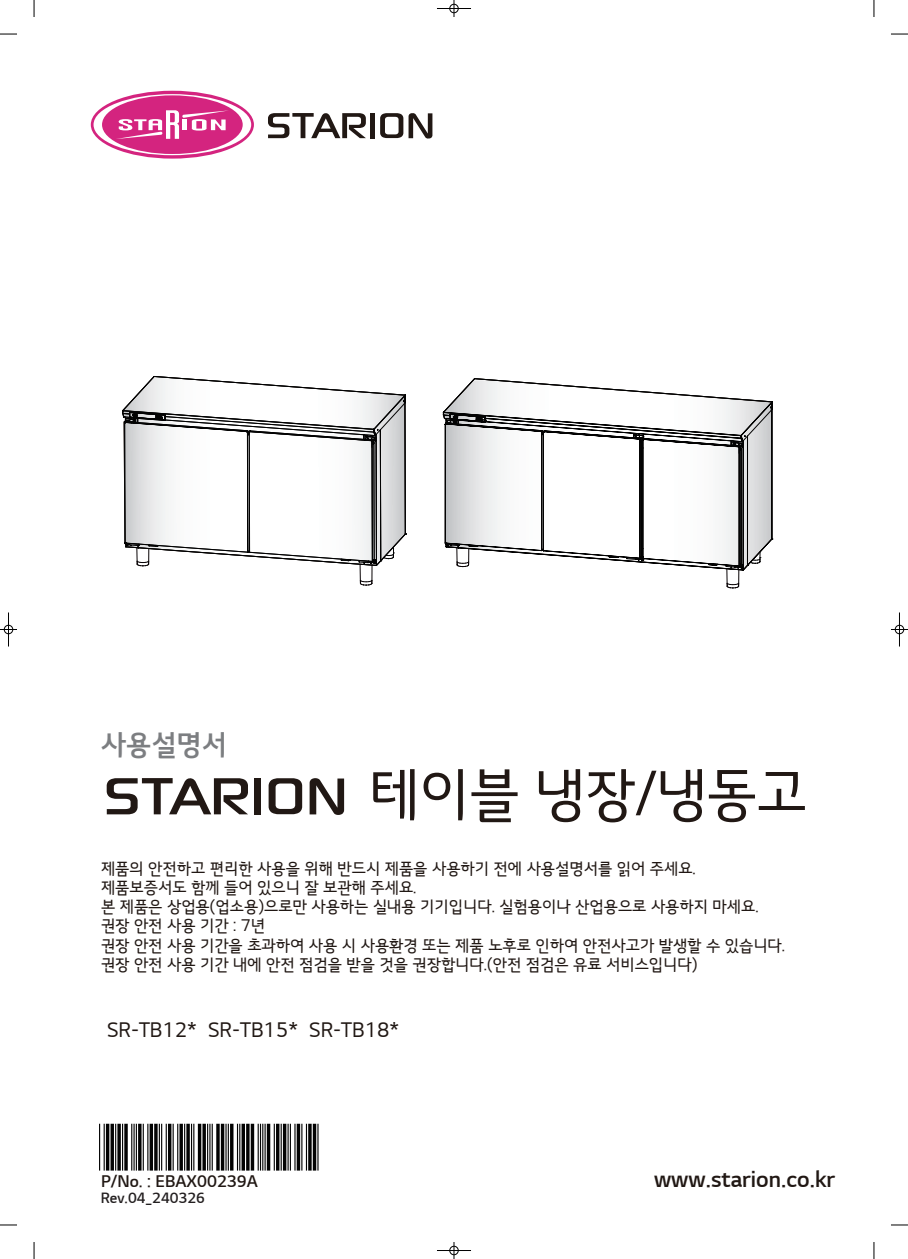
<style>
.page{position:relative;width:908px;height:1259px;background:#fff}
.page>*{position:absolute;margin:0;border:0;box-sizing:border-box;transform-origin:0 0}
.t1{font:56px "LG Sm Ha R";color:#211814}
.t2{font:28px "LG Sm Ha SB";color:#7c7e81}
.t3{font:22px "LG Sm Ha SB";color:#211814}
.t4{font:20px "LG Sm Ha R";color:#211814}
.t5{font:20px "LG Sm Ha SB";color:#211814}
.t6{font:16px/19.2px "LG Sm Ha R";color:#211814}
.t7{font:16px "LG Sm Ha SB";color:#211814}
.t8{font:14.2px "LG Sm Ha SB";color:#231f20}
</style>
<div class="page">
<svg style="left:91px;top:91px;width:163px;height:68px"></svg>
<svg style="left:380px;top:113px;width:52px;height:26px"></svg>
<div style="left:370px;top:113px;width:5px;height:25px;background:#211814"></div>
<svg style="left:268px;top:113px;width:98px;height:25px"></svg>
<svg style="left:309px;top:778px;width:35px;height:37px"></svg>
<svg style="left:268px;top:778px;width:34px;height:36px"></svg>
<div style="left:254px;top:778px;width:7px;height:36px;background:#211814"></div>
<svg style="left:106px;top:778px;width:142px;height:36px"></svg>
<svg style="left:0;top:1224px;width:17px;height:1px"></svg>
<svg style="left:0;top:34px;width:17px;height:1px"></svg>
<svg style="left:891px;top:1224px;width:16px;height:1px"></svg>
<svg style="left:891px;top:34px;width:16px;height:1px"></svg>
<svg style="left:34px;top:1242px;width:1px;height:17px"></svg>
<svg style="left:873px;top:1242px;width:1px;height:17px"></svg>
<svg style="left:34px;top:0;width:1px;height:17px"></svg>
<svg style="left:873px;top:0;width:1px;height:17px"></svg>
<svg style="left:453px;top:0;width:1px;height:17px"></svg>
<svg style="left:453px;top:1242px;width:1px;height:17px"></svg>
<svg style="left:0;top:629px;width:17px;height:1px"></svg>
<hr style="left:437px;top:8px;width:34px;height:1px;background:#000">
<div style="left:449px;top:4px;width:9px;height:9px;border:1px solid #000;border-radius:50%"></div>
<hr style="left:437px;top:1250px;width:34px;height:1px;background:#000">
<div style="left:449px;top:1246px;width:9px;height:9px;border:1px solid #000;border-radius:50%"></div>
<hr style="left:8px;top:612px;width:1px;height:34px;background:#000">
<div style="left:4px;top:625px;width:9px;height:9px;border:1px solid #000;border-radius:50%"></div>
<hr style="left:898px;top:612px;width:1px;height:34px;background:#000">
<div style="left:894px;top:625px;width:9px;height:9px;border:1px solid #000;border-radius:50%"></div>
<img style="left:99px;top:1123px;width:220px;height:48px">
<svg style="left:443px;top:378px;width:329px;height:163px"></svg>
<svg style="left:445px;top:409px;width:326px;height:160px"></svg>
<svg style="left:749px;top:552px;width:11px;height:12px"></svg>
<svg style="left:122px;top:376px;width:284px;height:210px"></svg>
<svg style="left:444px;top:414px;width:299px;height:174px"></svg>
<h2 class="t2" style="left:101px;top:729px;width:127px">사용설명서</h2>
<h1 class="t1" style="left:369px;top:765px;width:438px">테이블 냉장/냉동고</h1>
<p class="t6" style="left:101px;top:859px;width:685px">제품의 안전하고 편리한 사용을 위해 반드시 제품을 사용하기 전에 사용설명서를 읽어 주세요. 제품보증서도 함께 들어 있으니 잘 보관해 주세요.<br>본 제품은 상업용(업소용)으로만 사용하는 실내용 기기입니다. 실험용이나 산업용으로 사용하지 마세요. 권장 안전 사용 기간 : 7년<br>권장 안전 사용 기간을 초과하여 사용 시 사용환경 또는 제품 노후로 인하여 안전사고가 발생할 수 있습니다. 권장 안전 사용 기간 내에 안전 점검을 받을 것을 권장합니다.(안전 점검은 유료 서비스입니다)</p>
<p class="t4" style="left:107px;top:1020px;width:293px">SR-TB12* SR-TB15* SR-TB18*</p>
<p class="t5" style="left:810px;top:1163px;width:14px">1</p>
<p class="t7" style="left:101px;top:1173px;width:158px">P/No. : EBAX00239A</p>
<h3 class="t3" style="left:653px;top:1167px;width:182px">www.starion.co.kr</h3>
<p class="t8" style="left:101px;top:1190px;width:106px">Rev.04_240326</p>
</div>
